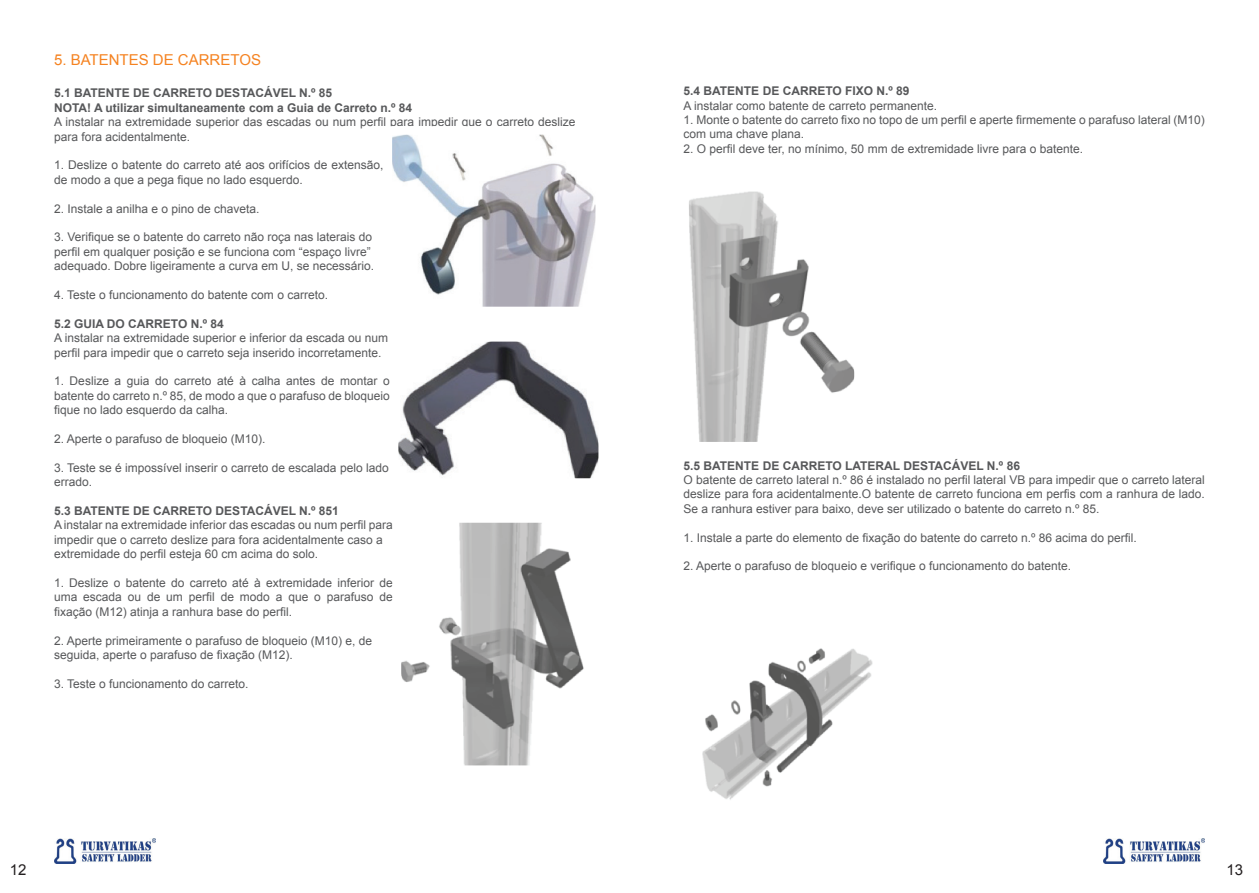
<style>
.page{position:relative;width:1259px;height:893px;background:#fff}
.page>*{position:absolute;margin:0;border:0;box-sizing:border-box;transform-origin:0 0}
.t1{font:15px "Arial";color:#f58220}
.t2{font:15px "Arial";color:#231f20}
.t3{font:12px/14.4px "Arial";color:#57585a}
.t4{font:700 12px/14.4px "Arial";color:#57585a}
</style>
<div class="page">
<img style="left:54px;top:839px;width:101px;height:24px">
<img style="left:1103px;top:839px;width:102px;height:24px">
<img style="left:394px;top:136px;width:200px;height:169px">
<img style="left:400px;top:343px;width:197px;height:134px">
<img style="left:403px;top:524px;width:179px;height:240px">
<img style="left:689px;top:192px;width:164px;height:249px">
<img style="left:702px;top:648px;width:171px;height:152px">
<p class="t1" style="left:54px;top:50px;width:208px">5. BATENTES DE CARRETOS</p>
<p class="t4" style="left:54px;top:86px;width:360px">5.1 BATENTE DE CARRETO DESTACÁVEL N.º 85<br>NOTA! A utilizar simultaneamente com a Guia de Carreto n.º 84</p>
<p class="t3" style="left:54px;top:115px;width:523px">A instalar na extremidade superior das escadas ou num perfil para impedir que o carreto deslize para fora acidentalmente.</p>
<p class="t3" style="left:54px;top:158px;width:331px">1. Deslize o batente do carreto até aos orifícios de extensão, de modo a que a pega fique no lado esquerdo.</p>
<p class="t3" style="left:54px;top:201px;width:207px">2. Instale a anilha e o pino de chaveta.</p>
<p class="t3" style="left:54px;top:230px;width:322px">3. Verifique se o batente do carreto não roça nas laterais do perfil em qualquer posição e se funciona com “espaço livre” adequado. Dobre ligeiramente a curva em U, se necessário.</p>
<p class="t3" style="left:54px;top:288px;width:275px">4. Teste o funcionamento do batente com o carreto.</p>
<p class="t4" style="left:54px;top:317px;width:171px">5.2 GUIA DO CARRETO N.º 84</p>
<p class="t3" style="left:54px;top:331px;width:336px">A instalar na extremidade superior e inferior da escada ou num perfil para impedir que o carreto seja inserido incorretamente.</p>
<p class="t3" style="left:54px;top:374px;width:337px;text-align:justify">1. Deslize a guia do carreto até à calha antes de montar o batente do carreto n.º 85, de modo a que o parafuso de bloqueio fique no lado esquerdo da calha.</p>
<p class="t3" style="left:54px;top:432px;width:213px">2. Aperte o parafuso de bloqueio (M10).</p>
<p class="t3" style="left:54px;top:460px;width:336px">3. Teste se é impossível inserir o carreto de escalada pelo lado errado.</p>
<p class="t4" style="left:54px;top:504px;width:286px">5.3 BATENTE DE CARRETO DESTACÁVEL N.º 851</p>
<p class="t3" style="left:54px;top:518px;width:340px">A instalar na extremidade inferior das escadas ou num perfil para impedir que o carreto deslize para fora acidentalmente caso a extremidade do perfil esteja 60 cm acima do solo.</p>
<p class="t3" style="left:54px;top:576px;width:340px;text-align:justify">1. Deslize o batente do carreto até à extremidade inferior de uma escada ou de um perfil de modo a que o parafuso de fixação (M12) atinja a ranhura base do perfil.</p>
<p class="t3" style="left:54px;top:633px;width:320px">2. Aperte primeiramente o parafuso de bloqueio (M10) e, de seguida, aperte o parafuso de fixação (M12).</p>
<p class="t3" style="left:54px;top:676px;width:196px">3. Teste o funcionamento do carreto.</p>
<p class="t4" style="left:683px;top:84px;width:227px">5.4 BATENTE DE CARRETO FIXO N.º 89</p>
<p class="t3" style="left:683px;top:98px;width:255px">A instalar como batente de carreto permanente.</p>
<p class="t3" style="left:683px;top:113px;width:523px">1. Monte o batente do carreto fixo no topo de um perfil e aperte firmemente o parafuso lateral (M10) com uma chave plana.</p>
<p class="t3" style="left:683px;top:141px;width:401px">2. O perfil deve ter, no mínimo, 50 mm de extremidade livre para o batente.</p>
<p class="t4" style="left:683px;top:458px;width:338px">5.5 BATENTE DE CARRETO LATERAL DESTACÁVEL N.º 86</p>
<p class="t3" style="left:683px;top:473px;width:523px;text-align:justify">O batente de carreto lateral n.º 86 é instalado no perfil lateral VB para impedir que o carreto lateral deslize para fora acidentalmente.O batente de carreto funciona em perfis com a ranhura de lado.<br>Se a ranhura estiver para baixo, deve ser utilizado o batente do carreto n.º 85.</p>
<p class="t3" style="left:683px;top:530px;width:455px">1. Instale a parte do elemento de fixação do batente do carreto n.º 86 acima do perfil.</p>
<p class="t3" style="left:683px;top:559px;width:389px">2. Aperte o parafuso de bloqueio e verifique o funcionamento do batente.</p>
<p class="t2" style="left:10px;top:860px;width:18px">12</p>
<p class="t2" style="left:1226px;top:860px;width:18px">13</p>
</div>
